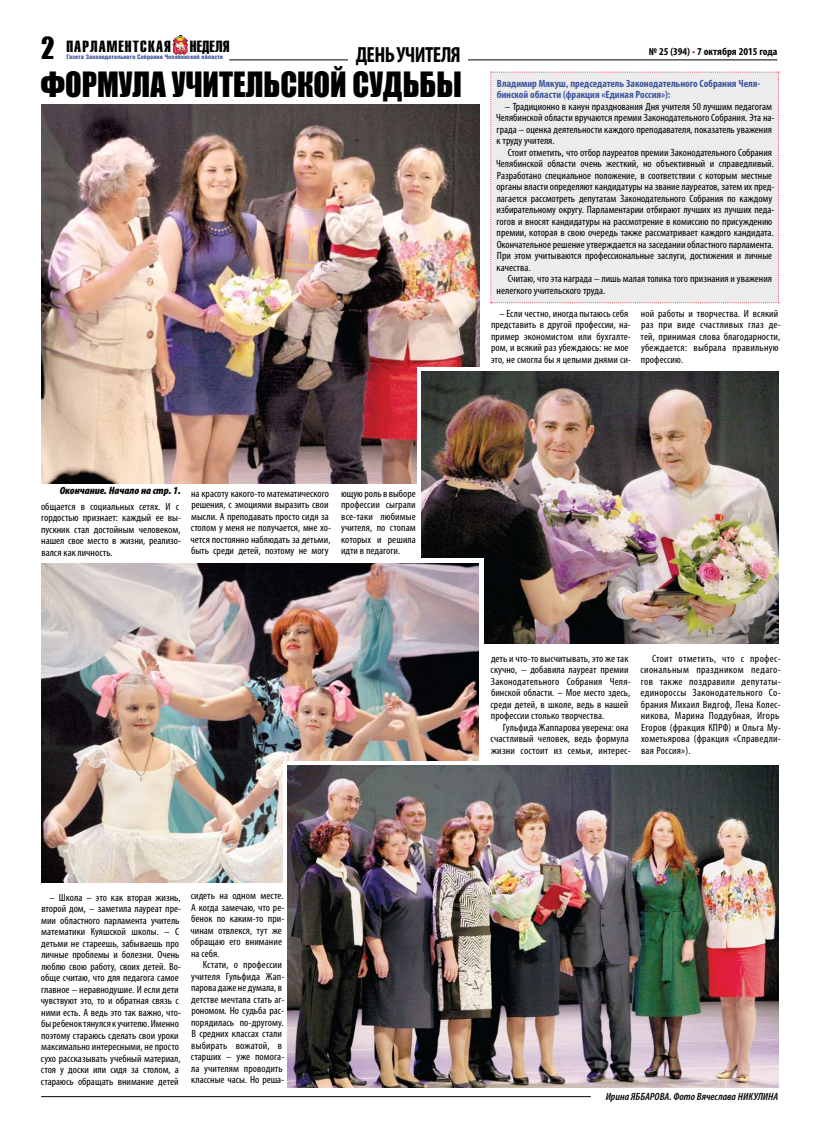
<style>
.page{position:relative;width:820px;height:1134px;background:#fff}
.page>*{position:absolute;margin:0;border:0;box-sizing:border-box;transform-origin:0 0}
.t1{font:32px "Impact";color:#000;scale:.95 1}
.t2{font:700 condensed 22px "Myriad Pro";letter-spacing:-.03em;color:#000}
.t3{font:15.9px "Helios Extra Compressed C";letter-spacing:.065em;color:#000;scale:1.12 1}
.t4{font:condensed 10.5px/11.5px "Myriad Pro";color:#000;scale:1.05 1}
.t5{font:condensed 10.5px/11.5px "Myriad Pro";letter-spacing:.02em;color:#000;scale:1.05 1}
.t6{font:700 condensed 10.5px/11.5px "Myriad Pro";color:#3c559f}
.t7{font:italic 600 condensed 10.5px "Myriad Pro";color:#000;scale:1.05 1}
.t8{font:700 condensed 10.5px "Myriad Pro";color:#000;scale:1.05 1}
.t9{font:italic 900 condensed 10.5px "Myriad Pro";color:#000;scale:1.05 1}
.t10{font:900 6.2px "Helios Cond";color:#3c559f;scale:1.04 1}
.s1{font-family:"Impact";font-size:28px}
.s2{color:#e6203c}
</style>
<div class="page">
<hr style="left:229px;top:60px;width:548px;height:1px;background:#000">
<div style="left:348px;top:46px;width:120px;height:19px;background:#fff"></div>
<hr style="left:41px;top:1096px;width:549px;height:1px;background:#000">
<img style="left:41px;top:105px;width:438px;height:378px">
<img style="left:41px;top:35px;width:421px;height:188px">
<div style="left:490px;top:72px;width:289px;height:231px;background:#ececec"></div>
<div style="left:417px;top:367px;width:68px;height:147px;background:#fff"></div>
<img style="left:421px;top:372px;width:357px;height:271px">
<div style="left:403px;top:559px;width:80px;height:130px;background:linear-gradient(to right,#fff,#fff)"></div>
<img style="left:41px;top:563px;width:437px;height:319px">
<div style="left:283px;top:761px;width:204px;height:122px;background:#fff"></div>
<img style="left:288px;top:765px;width:490px;height:322px">
<h3 class="t3" style="left:41px;top:37px;width:169px"><span class="s1">2</span> ПАРЛАМЕНТСКАЯ НЕДЕЛЯ</h3>
<p class="t8" style="left:648px;top:45px;width:124px">№ 25 (394) <span class="s2">•</span> 7 октября 2015 года</p>
<p class="t10" style="left:66px;top:54px;width:152px">Газета Законодательного Cобрания Челябинской области</p>
<h2 class="t2" style="left:355px;top:41px;width:106px">ДЕНЬ УЧИТЕЛЯ</h2>
<h1 class="t1" style="left:41px;top:59px;width:444px">Формула учительской судьбы</h1>
<p class="t6" style="left:496px;top:77px;width:265px">Владимир Мякуш, председатель Законодательного Собрания Челя&shy;бинской области (фракция «Единая Россия»):</p>
<p class="t4" style="left:496px;top:100px;width:267px;text-indent:9px">– Традиционно в канун празднования Дня учителя 50 лучшим педагогам Челябинской области вручаются премии Законодательного Собрания. Эта на&shy;града – оценка деятельности каждого преподавателя, показатель уважения к труду учителя.</p>
<p class="t4" style="left:496px;top:146px;width:267px;text-indent:12px">Стоит отметить, что отбор лауреатов премии Законодательного Собрания Челябинской области очень жесткий, но объективный и справедливый.<br>Разработано специальное положение, в соответствии с которым местные органы власти определяют кандидатуры на звание лауреатов, затем их пред&shy;лагается рассмотреть депутатам Законодательного Собрания по каждому избирательному округу. Парламентарии отбирают лучших из лучших педа&shy;гогов и вносят кандидатуры на рассмотрение в комиссию по присуждению премии, которая в свою очередь также рассматривает каждого кандидата.<br>Окончательное решение утверждается на заседании областного парламента.<br>При этом учитываются профессиональные заслуги, достижения и личные качества.</p>
<p class="t4" style="left:496px;top:273px;width:264px;text-indent:11px">Считаю, что эта награда – лишь малая толика того признания и уважения нелегкого учительского труда.</p>
<p class="t9" style="left:60px;top:485px;width:117px">Окончание. Начало на стр. 1.</p>
<p class="t4" style="left:41px;top:500px;width:135px">общается в социальных сетях. И с гордостью признает: каждый ее вы&shy;пускник стал достойным человеком, нашел свое место в жизни, реализо&shy;вался как личность.</p>
<p class="t4" style="left:190px;top:487px;width:135px">на красоту какого-то математического решения, с эмоциями выразить свои мысли. А преподавать просто сидя за столом у меня не получается, мне хо&shy;чется постоянно наблюдать за детьми, быть среди детей, поэтому не могу</p>
<p class="t4" style="left:341px;top:487px;width:73px;text-align:justify">ющую роль в выборе профессии сыграли все-таки любимые учителя, по стопам которых и решила идти в педагоги.</p>
<p class="t4" style="left:41px;top:891px;width:135px;text-indent:9px">– Школа – это как вторая жизнь, второй дом, – заметила лауреат пре&shy;мии областного парламента учитель математики Куяшской школы. – С детьми не стареешь, забываешь про личные проблемы и болезни. Очень люблю свою работу, своих детей. Во&shy;обще считаю, что для педагога самое главное – неравнодушие. И если дети чувствуют это, то и обратная связь с ними есть. А ведь это так важно, что&shy;бы ребенок тянулся к учителю. Именно поэтому стараюсь сделать свои уроки максимально интересными, не просто сухо рассказывать учебный материал, стоя у доски или сидя за столом, а стараюсь обращать внимание детей</p>
<p class="t4" style="left:190px;top:890px;width:91px">сидеть на одном месте.<br>А когда замечаю, что ре&shy;бенок по каким-то при&shy;чинам отвлекся, тут же обращаю его внимание на себя.</p>
<p class="t4" style="left:191px;top:959px;width:91px;text-indent:12px">Кстати, о профессии учителя Гульфида Жап&shy;парова даже не думала, в детстве мечтала стать аг&shy;рономом. Но судьба рас&shy;порядилась по-другому.<br>В средних классах стали выбирать вожатой, в старших – уже помога&shy;ла учителям проводить классные часы. Но реша-</p>
<p class="t4" style="left:491px;top:307px;width:135px;text-align:center">– Если честно, иногда пытаюсь себя представить в другой профессии, на&shy;пример экономистом или бухгалте&shy;ром, и всякий раз убеждаюсь: не мое это, не смогла бы я целыми днями си-</p>
<p class="t4" style="left:640px;top:307px;width:135px">ной работы и творчества. И всякий раз при виде счастливых глаз де&shy;тей, принимая слова благодарности, убеждается: выбрала правильную профессию.</p>
<p class="t4" style="left:490px;top:652px;width:135px">деть и что-то высчитывать, это же так скучно, – добавила лауреат премии Законодательного Собрания Челя&shy;бинской области. – Мое место здесь, среди детей, в школе, ведь в нашей профессии столько творчества.</p>
<p class="t4" style="left:490px;top:721px;width:135px;text-indent:12px">Гульфида Жаппарова уверена: она счастливый человек, ведь формула жизни состоит из семьи, интерес-</p>
<p class="t5" style="left:640px;top:652px;width:135px;text-indent:12px">Стоит отметить, что с профес&shy;сиональным праздником педаго&shy;гов также поздравили депутаты&shy;единороссы Законодательного Со&shy;брания Михаил Видгоф, Лена Колес&shy;никова, Марина Поддубная, Игорь<br>Егоров (фракция КПРФ) и Ольга Му&shy;хометьярова (фракция «Справедли&shy;вая Россия»).</p>
<p class="t7" style="left:605px;top:1091px;width:166px">Ирина ЯББАРОВА. Фото Вячеслава НИКУЛИНА</p>
</div>
